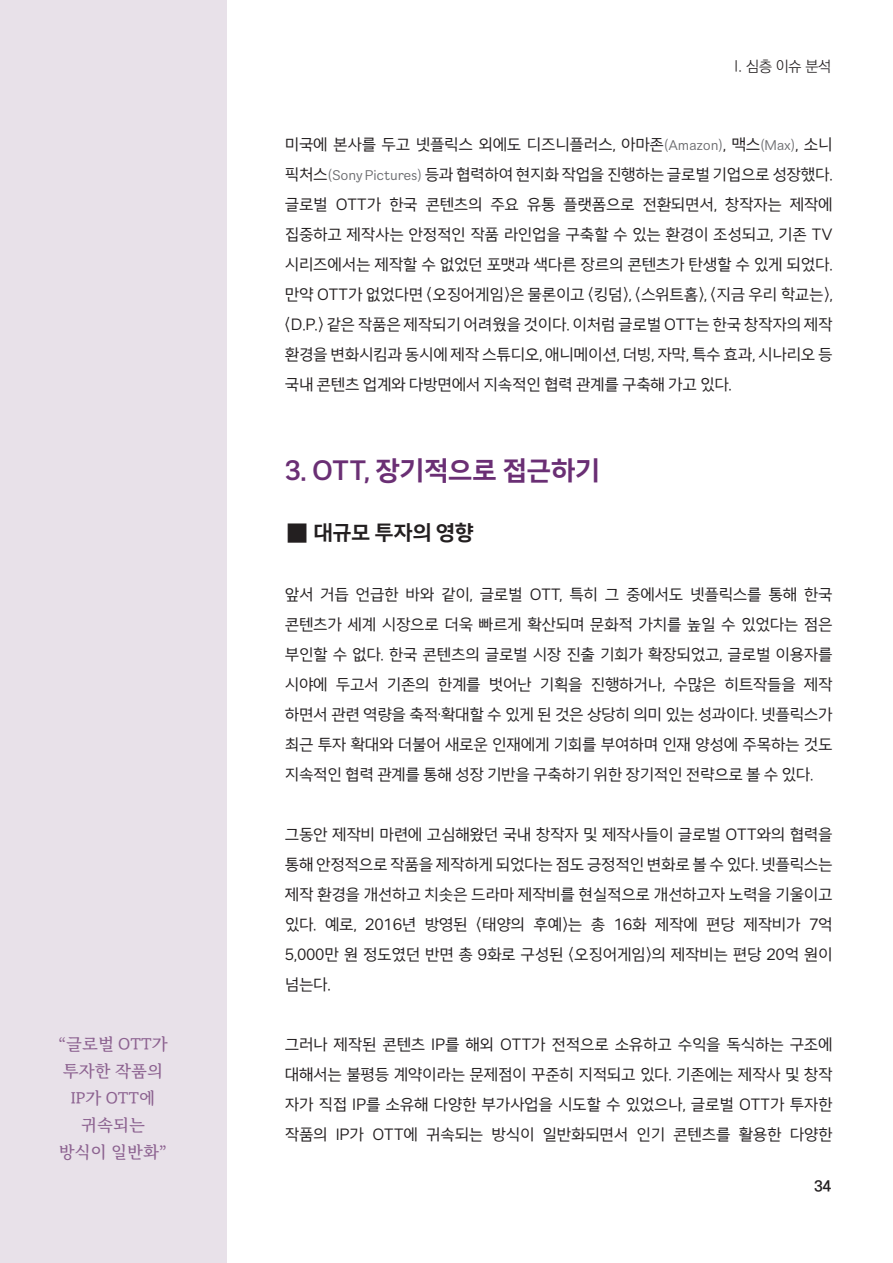
<style>
.page{position:relative;width:893px;height:1263px;background:#fff}
.page>*{position:absolute;margin:0;border:0;box-sizing:border-box;transform-origin:0 0}
.본문{font:27px "Happiness Sans Bold";letter-spacing:-.02em;color:#6a2f74}
.본문-2{font:21px "Happiness Sans Bold";letter-spacing:-.02em;color:#231f20}
.인용2{font:600 16.5px/27px "Maru Buriot";color:#8c6290;text-align:center}
.고딕_본문__들여쓰기_없음{font:15.75px/30px "Happiness Sans Regular";letter-spacing:-.015em;color:#231f20;text-align:justify}
.본문-3{font:15px "Ko Pub Dotum PL";color:#231f20}
.t1{font:15px "Ko Pub Dotum PB";color:#231f20}
.s1{font-size:13.5px;color:#6c6d70}
.s2{font-family:"Happiness Sans Regular";font-size:27px}
</style>
<div class="page">
<div style="left:0;top:0;width:226px;height:1263px;background:#e8e1e9"></div>
<p class="인용2" style="left:58px;top:1030px;width:111px">“글로벌 OTT가 투자한 작품의<br>IP가 OTT에 귀속되는 방식이 일반화”</p>
<p class="본문-3" style="left:734px;top:59px;width:99px">I. 심층 이슈 분석</p>
<p class="고딕_본문__들여쓰기_없음" style="left:285px;top:129px;width:549px">미국에 본사를 두고 넷플릭스 외에도 디즈니플러스, 아마존<span class="s1">(Amazon)</span>, 맥스<span class="s1">(Max)</span>, 소니 픽처스<span class="s1">(Sony Pictures)</span> 등과 협력하여 현지화 작업을 진행하는 글로벌 기업으로 성장했다. 글로벌 OTT가 한국 콘텐츠의 주요 유통 플랫폼으로 전환되면서, 창작자는 제작에 집중하고 제작사는 안정적인 작품 라인업을 구축할 수 있는 환경이 조성되고, 기존 TV 시리즈에서는 제작할 수 없었던 포맷과 색다른 장르의 콘텐츠가 탄생할 수 있게 되었다. 만약 OTT가 없었다면 〈오징어게임〉은 물론이고 〈킹덤〉, 〈스위트홈〉, 〈지금 우리 학교는〉,〈D.P.〉 같은 작품은 제작되기 어려웠을 것이다. 이처럼 글로벌 OTT는 한국 창작자의 제작 환경을 변화시킴과 동시에 제작 스튜디오, 애니메이션, 더빙, 자막, 특수 효과, 시나리오 등 국내 콘텐츠 업계와 다방면에서 지속적인 협력 관계를 구축해 가고 있다.</p>
<p class="본문" style="left:285px;top:453px;width:317px">3. OTT, 장기적으로 접근하기</p>
<p class="본문-2" style="left:285px;top:519px;width:191px"><span class="s2">■</span> 대규모 투자의 영향</p>
<p class="고딕_본문__들여쓰기_없음" style="left:285px;top:579px;width:549px">앞서 거듭 언급한 바와 같이, 글로벌 OTT, 특히 그 중에서도 넷플릭스를 통해 한국 콘텐츠가 세계 시장으로 더욱 빠르게 확산되며 문화적 가치를 높일 수 있었다는 점은 부인할 수 없다. 한국 콘텐츠의 글로벌 시장 진출 기회가 확장되었고, 글로벌 이용자를 시야에 두고서 기존의 한계를 벗어난 기획을 진행하거나, 수많은 히트작들을 제작 하면서 관련 역량을 축적·확대할 수 있게 된 것은 상당히 의미 있는 성과이다. 넷플릭스가 최근 투자 확대와 더불어 새로운 인재에게 기회를 부여하며 인재 양성에 주목하는 것도 지속적인 협력 관계를 통해 성장 기반을 구축하기 위한 장기적인 전략으로 볼 수 있다.</p>
<p class="고딕_본문__들여쓰기_없음" style="left:285px;top:819px;width:549px">그동안 제작비 마련에 고심해왔던 국내 창작자 및 제작사들이 글로벌 OTT와의 협력을 통해 안정적으로 작품을 제작하게 되었다는 점도 긍정적인 변화로 볼 수 있다. 넷플릭스는 제작 환경을 개선하고 치솟은 드라마 제작비를 현실적으로 개선하고자 노력을 기울이고 있다. 예로, 2016년 방영된 〈태양의 후예〉는 총 16화 제작에 편당 제작비가 7억 5,000만 원 정도였던 반면 총 9화로 구성된 〈오징어게임〉의 제작비는 편당 20억 원이 넘는다.</p>
<p class="고딕_본문__들여쓰기_없음" style="left:285px;top:1029px;width:549px">그러나 제작된 콘텐츠 IP를 해외 OTT가 전적으로 소유하고 수익을 독식하는 구조에 대해서는 불평등 계약이라는 문제점이 꾸준히 지적되고 있다. 기존에는 제작사 및 창작 자가 직접 IP를 소유해 다양한 부가사업을 시도할 수 있었으나, 글로벌 OTT가 투자한 작품의 IP가 OTT에 귀속되는 방식이 일반화되면서 인기 콘텐츠를 활용한 다양한</p>
<p class="t1" style="left:814px;top:1178px;width:18px">34</p>
</div>
